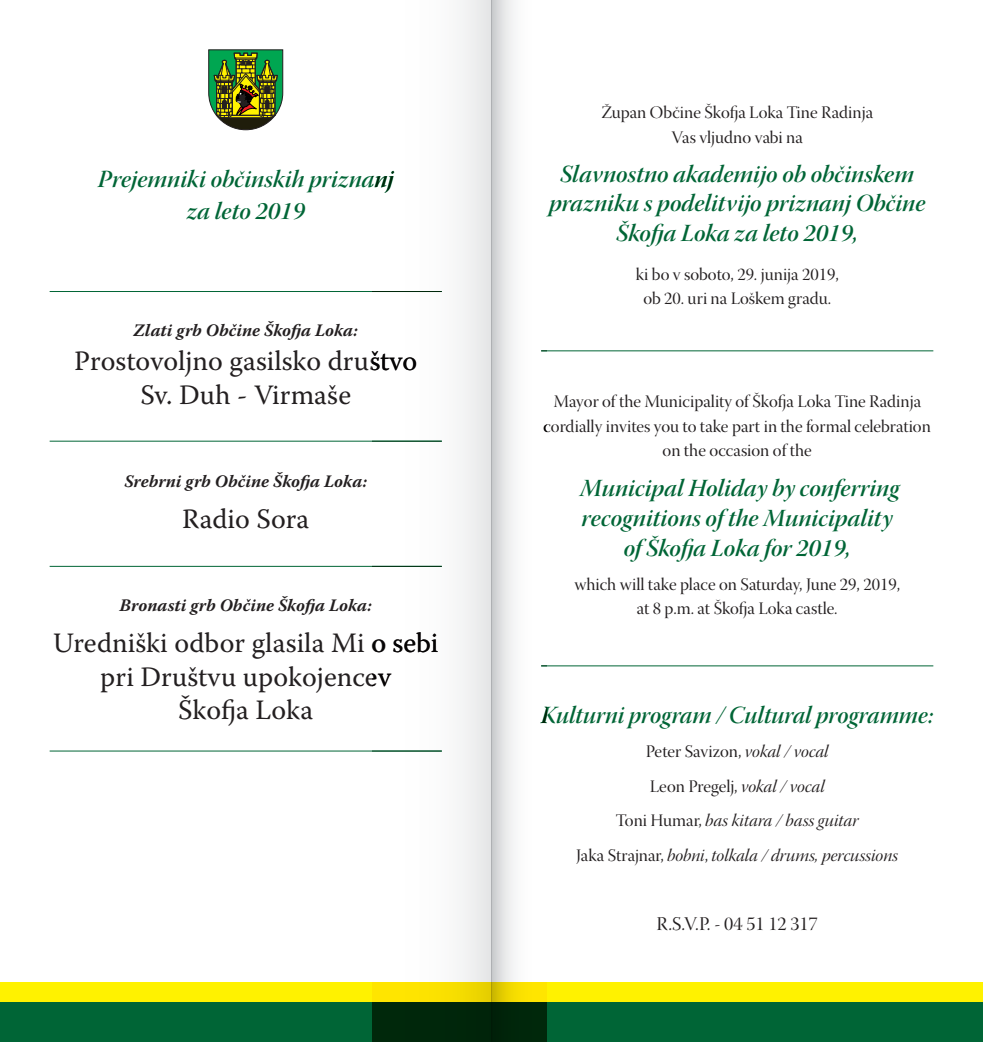
<style>
.page{position:relative;width:983px;height:1042px;background:#fff}
.page>*{position:absolute;margin:0;border:0;box-sizing:border-box;transform-origin:0 0}
.t1{font:28px/33.2px "Warnock Pro";color:#231f20;text-align:center}
.t2{font:24.5px/29.8px "Warnock Pro Semibold It Disp";color:#006536;text-align:center}
.t3{font:19.25px "Warnock Pro Disp";color:#231f20}
.t4{font:17.5px/24.5px "Warnock Pro Disp";color:#231f20;text-align:center}
.t5{font:italic 700 17.5px "Warnock Pro";color:#231f20}
.t6{font:17.5px/34.5px "Warnock Pro It Disp";color:#231f20;text-align:center}
.s1{font-family:"Warnock Pro It Disp"}
.s2{font-family:"Warnock Pro Disp"}
</style>
<div class="page">
<div style="left:0;top:1002px;width:982px;height:40px;background:#006536"></div>
<div style="left:0;top:982px;width:982px;height:20px;background:#fff200"></div>
<hr style="left:50px;top:291px;width:391px;height:1px;background:#006536">
<hr style="left:50px;top:441px;width:391px;height:1px;background:#006536">
<hr style="left:50px;top:566px;width:391px;height:1px;background:#006536">
<hr style="left:50px;top:750px;width:391px;height:1px;background:#006536">
<hr style="left:541px;top:350px;width:392px;height:1px;background:#006536">
<hr style="left:541px;top:665px;width:392px;height:1px;background:#006536">
<svg style="left:208px;top:49px;width:75px;height:81px;background:#5d8139"></svg>
<svg style="left:491px;top:0;width:55px;height:1042px"></svg>
<svg style="left:372px;top:0;width:119px;height:1042px"></svg>
<h2 class="t2" style="left:98px;top:163px;width:297px;line-height:31.5px">Prejemniki občinskih priznanj za leto 2019</h2>
<p class="t5" style="left:133px;top:320px;width:226px">Zlati grb Občine Škofja Loka:</p>
<h1 class="t1" style="left:74px;top:344px;width:344px">Prostovoljno gasilsko društvo<br>Sv. Duh - Virmaše</h1>
<p class="t5" style="left:124px;top:470px;width:244px">Srebrni grb Občine Škofja Loka:</p>
<h1 class="t1" style="left:182px;top:502px;width:129px">Radio Sora</h1>
<p class="t5" style="left:120px;top:594px;width:254px">Bronasti grb Občine Škofja Loka:</p>
<h1 class="t1" style="left:53px;top:626px;width:386px">Uredniški odbor glasila Mi o sebi pri Društvu upokojencev<br>Škofja Loka</h1>
<p class="t4" style="left:601px;top:103px;width:273px">Župan Občine Škofja Loka Tine Radinja<br>Vas vljudno vabi na</p>
<h2 class="t2" style="left:549px;top:158px;width:377px">Slavnostno akademijo ob občinskem prazniku s podelitvijo priznanj Občine<br>Škofja Loka za leto 2019,</h2>
<p class="t4" style="left:635px;top:264px;width:204px">ki bo v soboto, 29. junija 2019, ob 20. uri na Loškem gradu.</p>
<p class="t4" style="left:543px;top:391px;width:389px">Mayor of the Municipality of Škofja Loka Tine Radinja cordially invites you to take part in the formal celebration on the occasion of the</p>
<h2 class="t2" style="left:579px;top:473px;width:321px">Municipal Holiday by conferring recognitions of the Municipality of Škofja Loka for 2019,</h2>
<p class="t4" style="left:574px;top:574px;width:327px">which will take place on Saturday, June 29, 2019, at 8 p.m. at Škofja Loka castle.</p>
<h2 class="t2" style="left:541px;top:700px;width:393px">Kulturni program / Cultural programme:</h2>
<p class="t4" style="left:645px;top:736px;width:184px;line-height:34.5px;text-align:left">Peter Savizon, <span class="s1">vokal / vocal<br></span>Leon Pregelj, <span class="s1">vokal / vocal</span></p>
<p class="t6" style="left:576px;top:805px;width:323px"><span class="s2">Toni Humar,</span> bas kitara / bass guitar<br><span class="s2">Jaka Strajnar,</span> bobni<span class="s2">,</span> tolkala / drums, percussions</p>
<p class="t3" style="left:656px;top:913px;width:163px">R.S.V.P. - 04 51 12 317</p>
</div>
